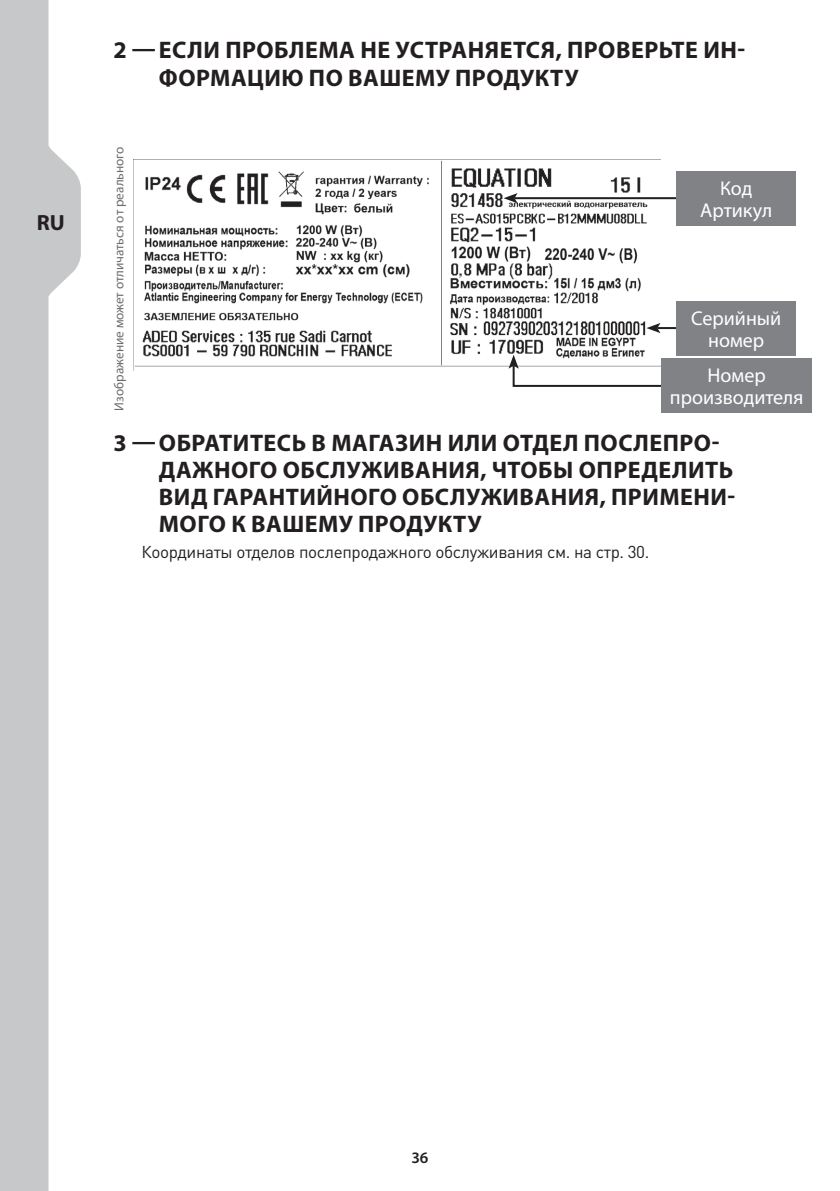
<style>
.page{position:relative;width:840px;height:1191px;background:#fff}
.page>*{position:absolute;margin:0;border:0;box-sizing:border-box;transform-origin:0 0}
.t1{font:700 24px/27px "Myriad Pro";letter-spacing:.02em;color:#231f20}
.t2{font:700 22px "Myriad Pro";color:#231f20}
.t3{font:20px/22px "Myriad Pro";color:#fff;text-align:center}
.t4{font:17px "DIN Pro";letter-spacing:-.02em;color:#231f20}
.t5{font:600 16px "Myriad Pro";color:#231f20}
.t6{font:13.2px "Myriad Pro";color:#6c6d70}
</style>
<div class="page">
<img style="left:134px;top:159px;width:526px;height:208px">
<hr style="left:514px;top:197px;width:198px;height:2px;background:#231f20">
<svg style="left:503px;top:193px;width:14px;height:10px"></svg>
<hr style="left:657px;top:327px;width:55px;height:2px;background:#231f20">
<svg style="left:646px;top:323px;width:14px;height:10px"></svg>
<div style="left:676px;top:171px;width:119px;height:54px;background:#808285"></div>
<div style="left:676px;top:301px;width:119px;height:54px;background:#808285"></div>
<svg style="left:508px;top:355px;width:237px;height:32px"></svg>
<div style="left:661px;top:358px;width:150px;height:54px;background:#808285"></div>
<svg style="left:0;top:0;width:81px;height:1191px;fill:#c7c8ca"></svg>
<p class="t2" style="left:37px;top:208px;width:29px">RU</p>
<p class="t1" style="left:159px;top:35px;width:587px;line-height:28px;text-indent:-45px">2 — ЕСЛИ ПРОБЛЕМА НЕ УСТРАНЯЕТСЯ, ПРОВЕРЬТЕ ИН-<br>ФОРМАЦИЮ ПО ВАШЕМУ ПРОДУКТУ</p>
<p class="t6" style="left:111px;top:410px;width:265px;rotate:-90deg">Изображение может отличаться от реального</p>
<p class="t3" style="left:700px;top:177px;width:73px">Код<br>Артикул</p>
<p class="t3" style="left:690px;top:306px;width:92px">Серийный номер</p>
<p class="t3" style="left:669px;top:364px;width:135px">Номер производителя</p>
<p class="t1" style="left:159px;top:428px;width:577px;text-indent:-45px">3 — ОБРАТИТЕСЬ В МАГАЗИН ИЛИ ОТДЕЛ ПОСЛЕПРО-ДАЖНОГО ОБСЛУЖИВАНИЯ, ЧТОБЫ ОПРЕДЕЛИТЬ ВИД ГАРАНТИЙНОГО ОБСЛУЖИВАНИЯ, ПРИМЕНИ-МОГО К ВАШЕМУ ПРОДУКТУ</p>
<p class="t4" style="left:141px;top:538px;width:509px">Координаты отделов послепродажного обслуживания см. на стр. 30.</p>
<p class="t5" style="left:411px;top:1147px;width:19px">36</p>
</div>
